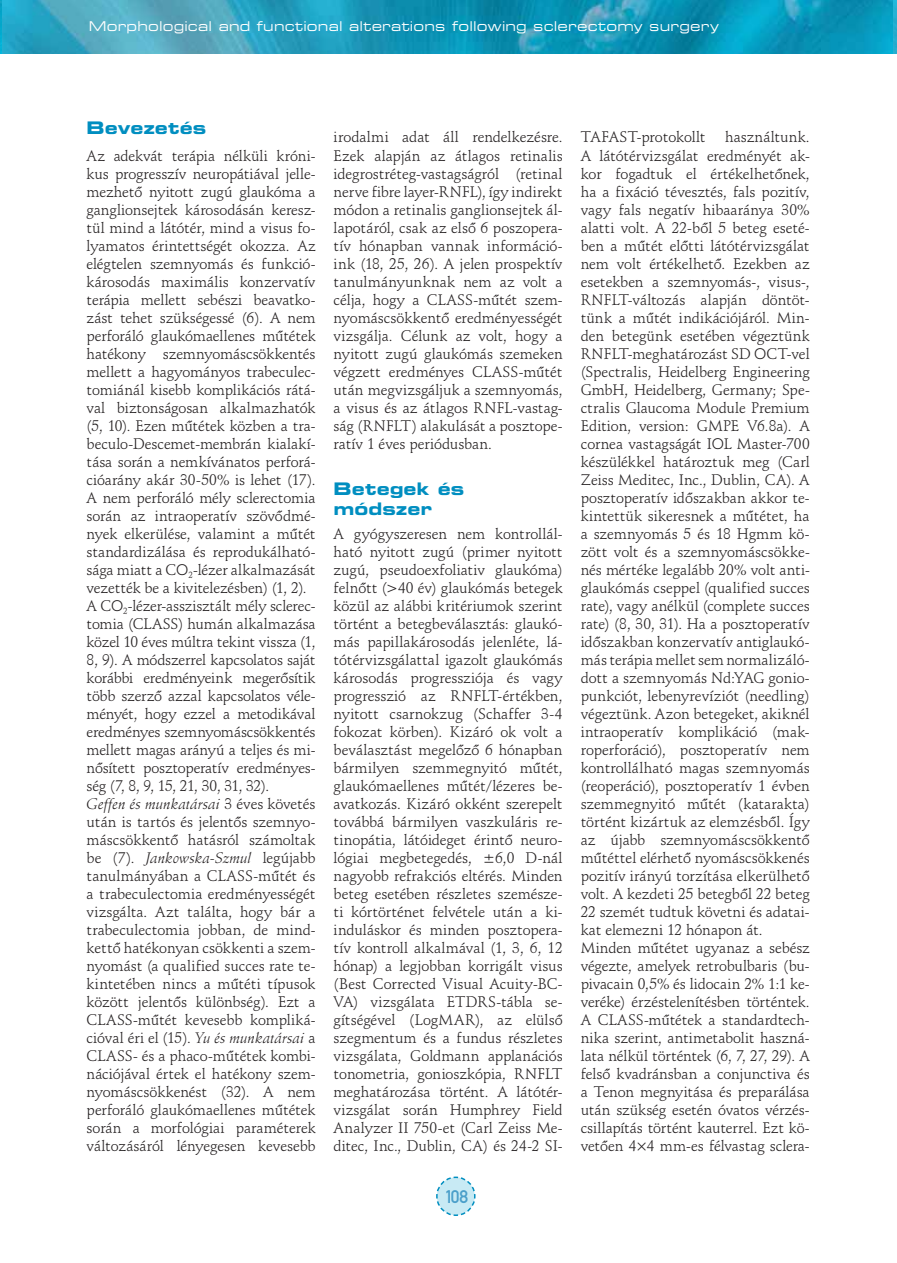
<style>
.page{position:relative;width:897px;height:1263px;background:#fff}
.page>*{position:absolute;margin:0;border:0;box-sizing:border-box;transform-origin:0 0}
.t1{font:18px "DIN Mittelschrift Alt PFL";color:#4b9fca}
.t2{font:700 17.25px/19.5px "Square 721 Ex PFL";color:#008ec0}
.t3{font:15px/18px "Schneidler PFL";letter-spacing:-.005em;color:#231f20}
.t4{font:13.5px "Square 721 Ex PFL";letter-spacing:.015em;color:#fff}
.s1{font-style:italic}
</style>
<div class="page">
<img style="left:2px;top:0;width:892px;height:54px">
<svg style="left:436px;top:1176px;width:40px;height:40px"></svg>
<img style="left:894px;top:0;width:3px;height:54px">
<img style="left:0;top:0;width:2px;height:54px">
<p class="t4" style="left:89px;top:21px;width:631px">Morphological and functional alterations following sclerectomy surgery</p>
<p class="t2" style="left:87px;top:120px;width:121px">Bevezetés</p>
<p class="t3" style="left:87px;top:148px;width:231px">Az adekvát terápia nélküli króni&shy;kus progresszív neuropátiával jelle&shy;mezhető nyitott zugú glaukóma a ganglionsejtek károsodásán keresz&shy;tül mind a látótér, mind a visus fo&shy;lyamatos érintettségét okozza. Az elégtelen szemnyomás és funkció&shy;károsodás maximális konzervatív terápia mellett sebészi beavatko&shy;zást tehet szükségessé (6). A nem perforáló glaukómaellenes műtétek hatékony szemnyomáscsökkentés mellett a hagyományos trabeculec&shy;tomiánál kisebb komplikációs rátá&shy;val biztonságosan alkalmazhatók (5, 10). Ezen műtétek közben a tra&shy;beculo-Descemet-membrán kialakí&shy;tása során a nemkívánatos perforá&shy;cióarány akár 30-50% is lehet (17).<br>A nem perforáló mély sclerectomia során az intraoperatív szövődmé&shy;nyek elkerülése, valamint a műtét standardizálása és reprodukálható&shy;sága miatt a CO<sub>2</sub>-lézer alkalmazását vezették be a kivitelezésben) (1, 2).<br>A CO<sub>2</sub>-lézer-asszisztált mély sclerec&shy;tomia (CLASS) humán alkalmazása közel 10 éves múltra tekint vissza (1, 8, 9). A módszerrel kapcsolatos saját korábbi eredményeink megerősítik több szerző azzal kapcsolatos véle&shy;ményét, hogy ezzel a metodikával eredményes szemnyomáscsökkentés mellett magas arányú a teljes és mi&shy;nősített posztoperatív eredményes&shy;ség (7, 8, 9, 15, 21, 30, 31, 32).<br><span class="s1">Geffen és munkatársai</span> 3 éves követés után is tartós és jelentős szemnyo&shy;máscsökkentő hatásról számoltak be (7). <span class="s1">Jankowska-Szmul</span> legújabb tanulmányában a CLASS-műtét és a trabeculectomia eredményességét vizsgálta. Azt találta, hogy bár a trabeculectomia jobban, de mind&shy;kettő hatékonyan csökkenti a szem&shy;nyomást (a qualified succes rate te&shy;kintetében nincs a műtéti típusok között jelentős különbség). Ezt a CLASS-műtét kevesebb kompliká&shy;cióval éri el (15). <span class="s1">Yu és munkatársai</span> a CLASS- és a phaco-műtétek kombi&shy;nációjával értek el hatékony szem&shy;nyomáscsökkenést (32). A nem perforáló glaukómaellenes műtétek során a morfológiai paraméterek változásáról lényegesen kevesebb</p>
<p class="t3" style="left:334px;top:130px;width:231px;text-align:justify">irodalmi adat áll rendelkezésre.<br>Ezek alapján az átlagos retinalis idegrostréteg-vastagságról (retinal nerve fibre layer-RNFL), így indirekt módon a retinalis ganglionsejtek ál&shy;lapotáról, csak az első 6 poszopera&shy;tív hónapban vannak információ&shy;ink (18, 25, 26). A jelen prospektív tanulmányunknak nem az volt a célja, hogy a CLASS-műtét szem&shy;nyomáscsökkentő eredményességét vizsgálja. Célunk az volt, hogy a nyitott zugú glaukómás szemeken végzett eredményes CLASS-műtét után megvizsgáljuk a szemnyomás, a visus és az átlagos RNFL-vastag&shy;ság (RNFLT) alakulását a posztope&shy;ratív 1 éves periódusban.</p>
<p class="t2" style="left:334px;top:480px;width:132px">Betegek és módszer</p>
<p class="t3" style="left:334px;top:526px;width:231px;text-align:justify">A gyógyszeresen nem kontrollál&shy;ható nyitott zugú (primer nyitott zugú, pseudoexfoliativ glaukóma) felnőtt (&gt;40 év) glaukómás betegek közül az alábbi kritériumok szerint történt a betegbeválasztás: glaukó&shy;más papillakárosodás jelenléte, lá&shy;tótérvizsgálattal igazolt glaukómás károsodás progressziója és vagy progresszió az RNFLT-értékben, nyitott csarnokzug (Schaffer 3-4 fokozat körben). Kizáró ok volt a beválasztást megelőző 6 hónapban bármilyen szemmegnyitó műtét, glaukómaellenes műtét/lézeres be&shy;avatkozás. Kizáró okként szerepelt továbbá bármilyen vaszkuláris re&shy;tinopátia, látóideget érintő neuro&shy;lógiai megbetegedés, ±6,0 D-nál nagyobb refrakciós eltérés. Minden beteg esetében részletes szemésze&shy;ti kórtörténet felvétele után a ki&shy;induláskor és minden posztopera&shy;tív kontroll alkalmával (1, 3, 6, 12 hónap) a legjobban korrigált visus (Best Corrected Visual Acuity-BC-VA) vizsgálata ETDRS-tábla se&shy;gítségével (LogMAR), az elülső szegmentum és a fundus részletes vizsgálata, Goldmann applanációs tonometria, gonioszkópia, RNFLT meghatározása történt. A látótér&shy;vizsgálat során Humphrey Field Analyzer II 750-et (Carl Zeiss Me&shy;ditec, Inc., Dublin, CA) és 24-2 SI-</p>
<p class="t1" style="left:445px;top:1186px;width:25px">108</p>
<p class="t3" style="left:580px;top:130px;width:231px;text-indent:144px">használtunk.<br>A látótérvizsgálat eredményét ak&shy;kor fogadtuk el értékelhetőnek, ha a fixáció tévesztés, fals pozitív, vagy fals negatív hibaaránya 30% alatti volt. A 22-ből 5 beteg eseté&shy;ben a műtét előtti látótérvizsgálat nem volt értékelhető. Ezekben az esetekben a szemnyomás-, visus-, RNFLT-változás alapján döntöt&shy;tünk a műtét indikációjáról. Min&shy;den betegünk esetében végeztünk RNFLT-meghatározást SD OCT-vel (Spectralis, Heidelberg Engineering GmbH, Heidelberg, Germany; Spe&shy;ctralis Glaucoma Module Premium Edition, version: GMPE V6.8a). A cornea vastagságát IOL Master-700 készülékkel határoztuk meg (Carl Zeiss Meditec, Inc., Dublin, CA). A posztoperatív időszakban akkor te&shy;kintettük sikeresnek a műtétet, ha a szemnyomás 5 és 18 Hgmm kö&shy;zött volt és a szemnyomáscsökke&shy;nés mértéke legalább 20% volt anti&shy;glaukómás cseppel (qualified succes rate), vagy anélkül (complete succes rate) (8, 30, 31). Ha a posztoperatív időszakban konzervatív antiglaukó&shy;más terápia mellet sem normalizáló&shy;dott a szemnyomás Nd:YAG gonio&shy;punkciót, lebenyrevíziót (needling) végeztünk. Azon betegeket, akiknél intraoperatív komplikáció (mak&shy;roperforáció), posztoperatív nem kontrollálható magas szemnyomás (reoperáció), posztoperatív 1 évben szemmegnyitó műtét (katarakta) történt kizártuk az elemzésből. Így az újabb szemnyomáscsökkentő műtéttel elérhető nyomáscsökkenés pozitív irányú torzítása elkerülhető volt. A kezdeti 25 betegből 22 beteg 22 szemét tudtuk követni és adatai&shy;kat elemezni 12 hónapon át.<br>Minden műtétet ugyanaz a sebész végezte, amelyek retrobulbaris (bu&shy;pivacain 0,5% és lidocain 2% 1:1 ke&shy;veréke) érzéstelenítésben történtek.<br>A CLASS-műtétek a standardtech&shy;nika szerint, antimetabolit haszná&shy;lata nélkül történtek (6, 7, 27, 29). A felső kvadránsban a conjunctiva és a Tenon megnyitása és preparálása után szükség esetén óvatos vérzés&shy;csillapítás történt kauterrel. Ezt kö&shy;vetően 4×4 mm-es félvastag sclera-</p>
<p class="t3" style="left:580px;top:130px;width:126px">TAFAST-protokollt</p>
</div>
